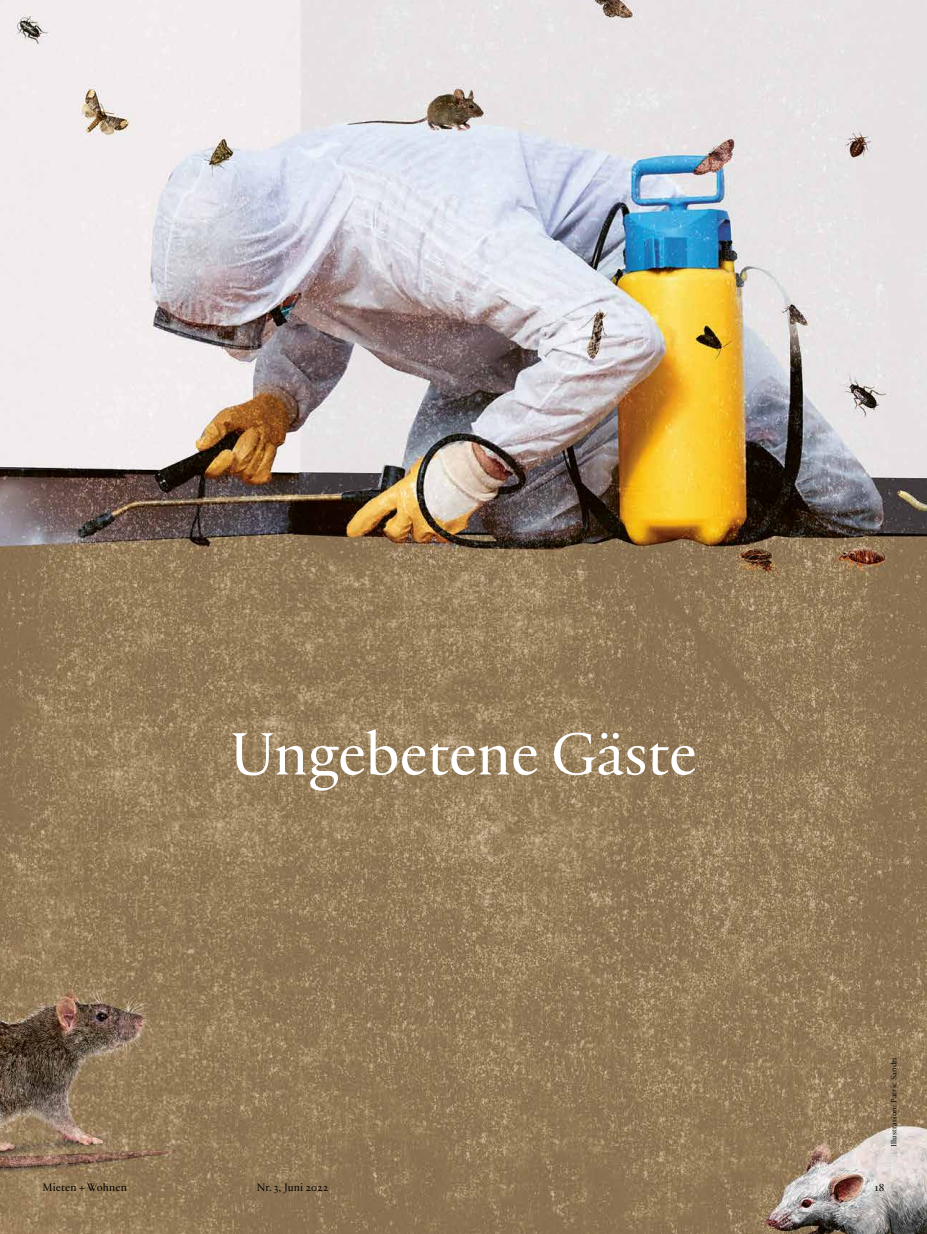
<style>
.page{position:relative;width:927px;height:1234px;background:#fff}
.page>*{position:absolute;margin:0;border:0;box-sizing:border-box;transform-origin:0 0}
.Titel_6___43_0{font:64.5px "Practice";letter-spacing:-.01em;color:#fff}
.t1{font:11.55px "Practice";letter-spacing:.01em;color:#000}
.Fotograf_in{font:8.25px "Practice";letter-spacing:.03em;color:#000}
</style>
<div class="page">
<img style="left:0;top:0;width:927px;height:1233px">
<h1 class="Titel_6___43_0" style="left:230px;top:711px;width:469px">Ungebetene Gäste</h1>
<p class="Fotograf_in" style="left:888px;top:1146px;width:91px;rotate:-90deg">Illustration: Patric Sandri</p>
<p class="t1" style="left:43px;top:1179px;width:86px">Mieten + Wohnen</p>
<p class="t1" style="left:257px;top:1179px;width:73px">Nr. 3, Juni 2022</p>
<p class="t1" style="left:875px;top:1179px;width:11px">18</p>
</div>
